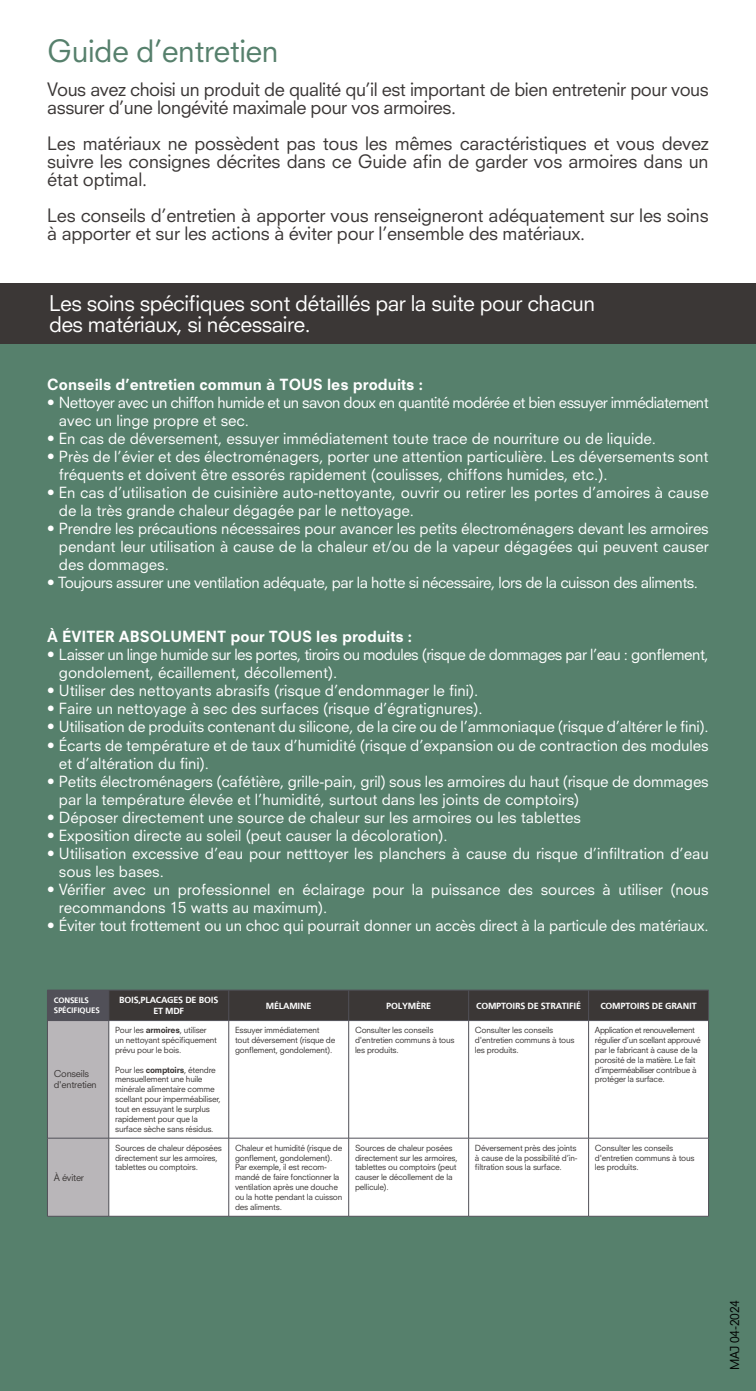
<style>
.page{position:relative;width:756px;height:1391px;background:#fff}
.page>*{position:absolute;margin:0;border:0;box-sizing:border-box;transform-origin:0 0}
.t1{font:30px "Neuzeit SLT Std";letter-spacing:-.015em;color:#56806c}
.t2{font:21px/21px "Neuzeit SLT Std";letter-spacing:-.025em;color:#fff}
.t3{font:18px/18px "Neuzeit SLT Std";letter-spacing:-.015em;color:#3b3736}
.t4{font:15px/18px "Neuzeit SLT Std";color:#fff}
.t5{font:15px/18px "Neuzeit SLT Std";letter-spacing:-.03em;color:#fff}
.t6{font:15px/18px "Neuzeit SLT Std";letter-spacing:-.04em;color:#fff}
.t7{font:800 15px "Neuzeit SLT Std";color:#fff}
.t8{font:12px "Neuzeit SLT Std";letter-spacing:-.015em;color:#000}
.t9{font:700 9.3px/11.1px "Frutiger";letter-spacing:-.025em;color:#fff;text-align:center}
.t10{font:9.3px/11.1px "Neuzeit SLT Std";letter-spacing:-.025em;color:#3b3736}
.t11{font:8.25px/9.9px "Neuzeit SLT Std";letter-spacing:-.025em;color:#3b3736}
.t12{font:700 8.25px/9.9px "Frutiger";letter-spacing:-.025em;color:#fff}
.s1{font-weight:800}
</style>
<div class="page">
<div style="left:0;top:330px;width:756px;height:1060px;background:#56806c"></div>
<div style="left:0;top:284px;width:756px;height:60px;background:#3b3736"></div>
<svg style="left:48px;top:990px;width:660px;height:226px;background:#6b6769"></svg>
<div style="left:110px;top:1021px;width:598px;height:195px;background:#fff"></div>
<hr style="left:47px;top:989px;width:62px;height:1px;background:#515058">
<hr style="left:47px;top:990px;width:1px;height:30px;background:#515058">
<hr style="left:109px;top:989px;width:120px;height:1px;background:#515058">
<hr style="left:109px;top:990px;width:1px;height:30px;background:#515058">
<hr style="left:229px;top:989px;width:120px;height:1px;background:#515058">
<hr style="left:229px;top:990px;width:1px;height:30px;background:#515058">
<hr style="left:349px;top:989px;width:120px;height:1px;background:#515058">
<hr style="left:348px;top:990px;width:1px;height:30px;background:#515058">
<hr style="left:469px;top:989px;width:120px;height:1px;background:#515058">
<hr style="left:468px;top:990px;width:1px;height:30px;background:#515058">
<hr style="left:589px;top:989px;width:120px;height:1px;background:#515058">
<hr style="left:588px;top:990px;width:1px;height:30px;background:#515058">
<hr style="left:708px;top:990px;width:1px;height:30px;background:#515058">
<hr style="left:47px;top:1020px;width:62px;height:1px;background:#515058">
<hr style="left:47px;top:1020px;width:1px;height:118px;background:#515058">
<hr style="left:109px;top:1020px;width:120px;height:1px;background:#515058">
<hr style="left:109px;top:1020px;width:1px;height:118px;background:#515058">
<hr style="left:229px;top:1020px;width:120px;height:1px;background:#515058">
<hr style="left:229px;top:1020px;width:1px;height:118px;background:#515058">
<hr style="left:349px;top:1020px;width:120px;height:1px;background:#515058">
<hr style="left:348px;top:1020px;width:1px;height:118px;background:#515058">
<hr style="left:469px;top:1020px;width:120px;height:1px;background:#515058">
<hr style="left:468px;top:1020px;width:1px;height:118px;background:#515058">
<hr style="left:589px;top:1020px;width:120px;height:1px;background:#515058">
<hr style="left:588px;top:1020px;width:1px;height:118px;background:#515058">
<hr style="left:708px;top:1020px;width:1px;height:118px;background:#515058">
<hr style="left:47px;top:1138px;width:62px;height:1px;background:#515058">
<hr style="left:47px;top:1138px;width:1px;height:78px;background:#515058">
<hr style="left:109px;top:1138px;width:120px;height:1px;background:#515058">
<hr style="left:109px;top:1138px;width:1px;height:78px;background:#515058">
<hr style="left:229px;top:1138px;width:120px;height:1px;background:#515058">
<hr style="left:229px;top:1138px;width:1px;height:78px;background:#515058">
<hr style="left:349px;top:1138px;width:120px;height:1px;background:#515058">
<hr style="left:348px;top:1138px;width:1px;height:78px;background:#515058">
<hr style="left:469px;top:1138px;width:120px;height:1px;background:#515058">
<hr style="left:468px;top:1138px;width:1px;height:78px;background:#515058">
<hr style="left:589px;top:1138px;width:120px;height:1px;background:#515058">
<hr style="left:588px;top:1138px;width:1px;height:78px;background:#515058">
<hr style="left:708px;top:1138px;width:1px;height:78px;background:#515058">
<hr style="left:47px;top:1216px;width:62px;height:1px;background:#515058">
<hr style="left:109px;top:1216px;width:120px;height:1px;background:#515058">
<hr style="left:229px;top:1216px;width:120px;height:1px;background:#515058">
<hr style="left:349px;top:1216px;width:120px;height:1px;background:#515058">
<hr style="left:469px;top:1216px;width:120px;height:1px;background:#515058">
<hr style="left:589px;top:1216px;width:120px;height:1px;background:#515058">
<h1 class="t1" style="left:47px;top:33px;width:233px">Guide d’entretien</h1>
<p class="t3" style="left:47px;top:80px;width:663px">Vous avez choisi un produit de qualité qu’il est important de bien entretenir pour vous assurer d’une longévité maximale pour vos armoires.</p>
<p class="t3" style="left:47px;top:134px;width:663px;text-align:justify">Les matériaux ne possèdent pas tous les mêmes caractéristiques et vous devez suivre les consignes décrites dans ce Guide afin de garder vos armoires dans un état optimal.</p>
<p class="t3" style="left:47px;top:206px;width:663px">Les conseils d’entretien à apporter vous renseigneront adéquatement sur les soins à apporter et sur les actions à éviter pour l’ensemble des matériaux.</p>
<h2 class="t2" style="left:49px;top:292px;width:548px">Les soins spécifiques sont détaillés par la suite pour chacun des matériaux, si nécessaire.</h2>
<p class="t7" style="left:47px;top:376px;width:377px">Conseils d’entretien commun à TOUS les produits :</p>
<p class="t6" style="left:59px;top:394px;width:651px;text-indent:-12px">• Nettoyer avec un chiffon humide et un savon doux en quantité modérée et bien essuyer immédiatement avec un linge propre et sec.</p>
<p class="t4" style="left:47px;top:430px;width:610px">• En cas de déversement, essuyer immédiatement toute trace de nourriture ou de liquide.</p>
<p class="t4" style="left:59px;top:448px;width:651px;text-indent:-12px">• Près de l’évier et des électroménagers, porter une attention particulière. Les déversements sont fréquents et doivent être essorés rapidement (coulisses, chiffons humides, etc.).</p>
<p class="t4" style="left:59px;top:484px;width:651px;text-indent:-12px">• En cas d’utilisation de cuisinière auto-nettoyante, ouvrir ou retirer les portes d’amoires à cause de la très grande chaleur dégagée par le nettoyage.</p>
<p class="t4" style="left:59px;top:520px;width:651px;text-align:justify;text-indent:-12px">• Prendre les précautions nécessaires pour avancer les petits électroménagers devant les armoires pendant leur utilisation à cause de la chaleur et/ou de la vapeur dégagées qui peuvent causer des dommages.</p>
<p class="t5" style="left:47px;top:574px;width:652px">• Toujours assurer une ventilation adéquate, par la hotte si nécessaire, lors de la cuisson des aliments.</p>
<p class="t7" style="left:47px;top:628px;width:366px">À ÉVITER ABSOLUMENT pour TOUS les produits :</p>
<p class="t5" style="left:59px;top:646px;width:651px;text-indent:-12px">• Laisser un linge humide sur les portes, tiroirs ou modules (risque de dommages par l’eau : gonflement, gondolement, écaillement, décollement).</p>
<p class="t4" style="left:47px;top:682px;width:433px">• Utiliser des nettoyants abrasifs (risque d’endommager le fini).</p>
<p class="t4" style="left:47px;top:700px;width:437px">• Faire un nettoyage à sec des surfaces (risque d’égratignures).</p>
<p class="t4" style="left:47px;top:718px;width:663px">• Utilisation de produits contenant du silicone, de la cire ou de l’ammoniaque (risque d’altérer le fini).</p>
<p class="t4" style="left:59px;top:736px;width:651px;text-indent:-12px">• Écarts de température et de taux d’humidité (risque d’expansion ou de contraction des modules et d’altération du fini).</p>
<p class="t4" style="left:59px;top:772px;width:651px;text-indent:-12px">• Petits électroménagers (cafétière, grille-pain, gril) sous les armoires du haut (risque de dommages par la température élevée et l’humidité, surtout dans les joints de comptoirs)</p>
<p class="t4" style="left:47px;top:808px;width:535px">• Déposer directement une source de chaleur sur les armoires ou les tablettes</p>
<p class="t4" style="left:47px;top:826px;width:402px">• Exposition directe au soleil (peut causer la décoloration).</p>
<p class="t4" style="left:59px;top:844px;width:651px;text-indent:-12px">• Utilisation excessive d’eau pour netttoyer les planchers à cause du risque d’infiltration d’eau sous les bases.</p>
<p class="t4" style="left:59px;top:880px;width:651px;text-indent:-12px">• Vérifier avec un professionnel en éclairage pour la puissance des sources à utiliser (nous recommandons 15 watts au maximum).</p>
<p class="t4" style="left:47px;top:916px;width:663px">• Éviter tout frottement ou un choc qui pourrait donner un accès direct à la particule des matériaux.</p>
<p class="t12" style="left:54px;top:995px;width:48px">CONSEILS<br>SPÉCIFIQUES</p>
<p class="t9" style="left:119px;top:994px;width:101px">BOIS,PLACAGES DE BOIS<br>ET MDF</p>
<p class="t9" style="left:266px;top:1000px;width:47px">MÉLAMINE</p>
<p class="t9" style="left:386px;top:1000px;width:46px">POLYMÈRE</p>
<p class="t9" style="left:476px;top:1000px;width:106px">COMPTOIRS DE STRATIFIÉ</p>
<p class="t9" style="left:600px;top:1000px;width:98px">COMPTOIRS DE GRANIT</p>
<p class="t10" style="left:54px;top:1068px;width:44px">Conseils d'entretien</p>
<p class="t10" style="left:54px;top:1171px;width:32px">À éviter</p>
<p class="t11" style="left:115px;top:1025px;width:103px">Pour les <span class="s1">armoires</span>, utiliser un nettoyant spécifiquement prévu pour le bois.</p>
<p class="t11" style="left:115px;top:1064px;width:107px">Pour les <span class="s1">comptoirs</span>, étendre mensuellement une huile minérale alimentaire comme scellant pour imperméabiliser, tout en essuyant le surplus rapidement pour que la surface sèche sans résidus.</p>
<p class="t11" style="left:235px;top:1025px;width:102px">Essuyer immédiatement tout déversement (risque de gonflement, gondolement).</p>
<p class="t11" style="left:355px;top:1025px;width:101px">Consulter les conseils d'entretien communs à tous les produits.</p>
<p class="t11" style="left:475px;top:1025px;width:101px">Consulter les conseils d'entretien communs à tous les produits.</p>
<p class="t11" style="left:595px;top:1025px;width:107px">Application et renouvellement régulier d’un scellant approuvé par le fabricant à cause de la porosité de la matière. Le fait d’imperméabiliser contribue à protéger la surface.</p>
<p class="t11" style="left:115px;top:1142px;width:108px">Sources de chaleur déposées directement sur les armoires, tablettes ou comptoirs.</p>
<p class="t11" style="left:235px;top:1142px;width:109px">Chaleur et humidité (risque de gonflement, gondolement).<br>Par exemple, il est recom&shy;mandé de faire fonctionner la ventilation après une douche ou la hotte pendant la cuisson des aliments.</p>
<p class="t11" style="left:355px;top:1142px;width:104px">Sources de chaleur posées directement sur les armoires, tablettes ou comptoirs (peut causer le décollement de la pellicule).</p>
<p class="t11" style="left:475px;top:1142px;width:104px;text-align:justify">Déversement près des joints à cause de la possibilité d’in&shy;filtration sous la surface.</p>
<p class="t11" style="left:595px;top:1142px;width:101px">Consulter les conseils d'entretien communs à tous les produits.</p>
<p class="t8" style="left:727px;top:1370px;width:72px;rotate:-90deg">MAJ 04-2024</p>
</div>
